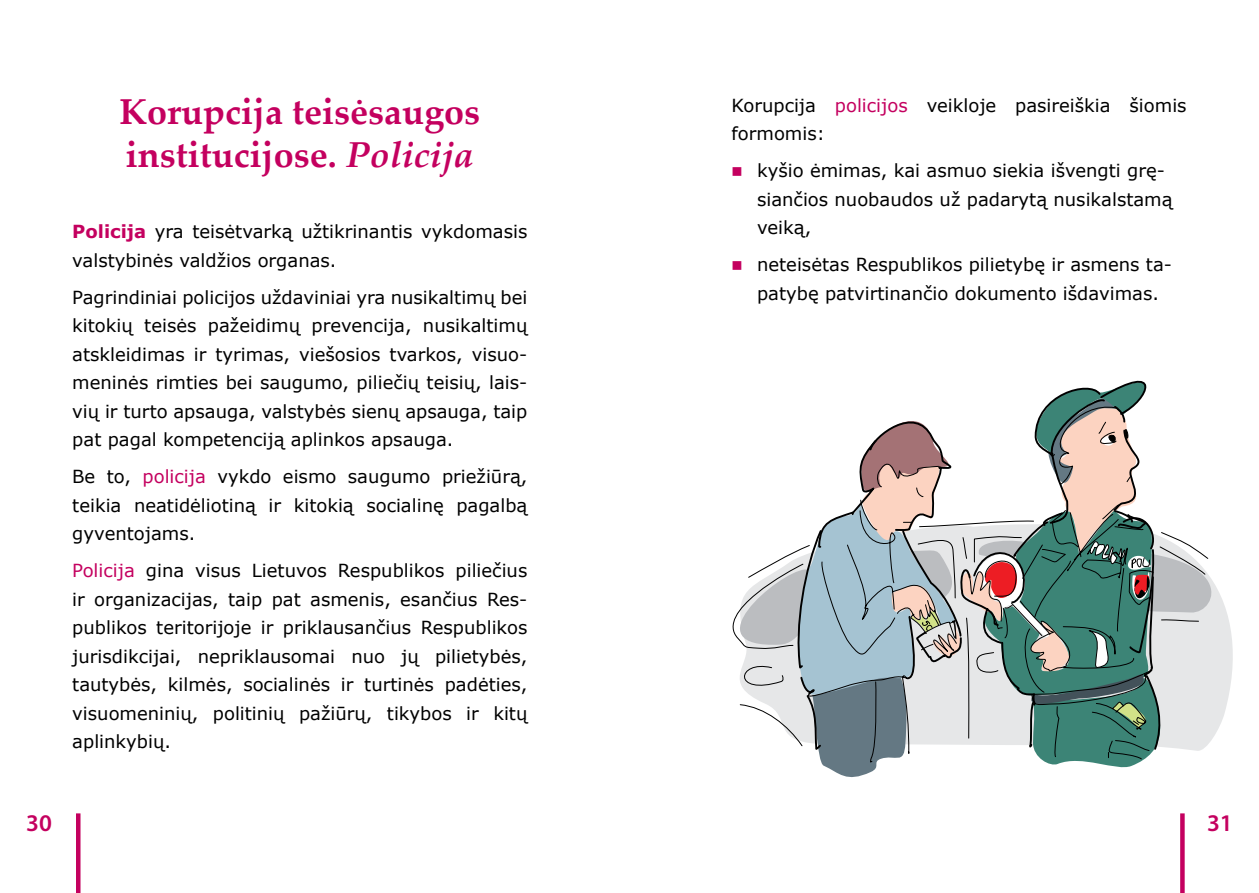
<style>
.page{position:relative;width:1259px;height:893px;background:#fff}
.page>*{position:absolute;margin:0;border:0;box-sizing:border-box;transform-origin:0 0}
.t1{font:700 36px/43.2px "Palatino Linotype";color:#c4005f}
.t2{font:600 24px "Myriad Pro";color:#c4005f}
.t3{font:18px/28.5px "Verdana";color:#000}
.s1{font-style:italic}
.s2{font-weight:700;color:#c4005f}
.s3{color:#c4005f}
</style>
<div class="page">
<svg style="left:732px;top:380px;width:501px;height:398px"></svg>
<svg style="left:1180px;top:813px;width:4px;height:80px"></svg>
<hr style="left:76px;top:813px;width:4px;height:80px;background:#c4005f">
<h1 class="t1" style="left:119px;top:89px;width:362px">Korupcija teisėsaugos institucijose. <span class="s1">Policija</span></h1>
<p class="t3" style="left:72px;top:217px;width:456px"><span class="s2">Policija</span> yra teisėtvarką užtikrinantis vykdomasis valstybinės valdžios organas.</p>
<p class="t3" style="left:72px;top:283px;width:456px;text-align:justify">Pagrindiniai policijos uždaviniai yra nusikaltimų bei kitokių teisės pažeidimų prevencija, nusikaltimų atskleidimas ir tyrimas, viešosios tvarkos, visuo&shy;meninės rimties bei saugumo, piliečių teisių, lais&shy;vių ir turto apsauga, valstybės sienų apsauga, taip pat pagal kompetenciją aplinkos apsauga.</p>
<p class="t3" style="left:72px;top:462px;width:456px;text-align:justify">Be to, <span class="s3">policija</span> vykdo eismo saugumo priežiūrą, teikia neatidėliotiną ir kitokią socialinę pagalbą gyventojams.</p>
<p class="t3" style="left:72px;top:556px;width:456px;text-align:justify"><span class="s3">Policija</span> gina visus Lietuvos Respublikos piliečius ir organizacijas, taip pat asmenis, esančius Res&shy;publikos teritorijoje ir priklausančius Respublikos jurisdikcijai, nepriklausomai nuo jų pilietybės, tautybės, kilmės, socialinės ir turtinės padėties, visuomeninių, politinių pažiūrų, tikybos ir kitų aplinkybių.</p>
<p class="t3" style="left:731px;top:91px;width:456px">Korupcija <span class="s3">policijos</span> veikloje pasireiškia šiomis formomis:</p>
<p class="t3" style="left:757px;top:156px;width:417px">kyšio ėmimas, kai asmuo siekia išvengti grę&shy;siančios nuobaudos už padarytą nusikalstamą veiką,</p>
<p class="t3" style="left:757px;top:250px;width:416px">neteisėtas Respublikos pilietybę ir asmens ta&shy;patybę patvirtinančio dokumento išdavimas.</p>
<h2 class="t2" style="left:26px;top:808px;width:27px">30</h2>
<h2 class="t2" style="left:1207px;top:808px;width:27px">31</h2>
</div>
